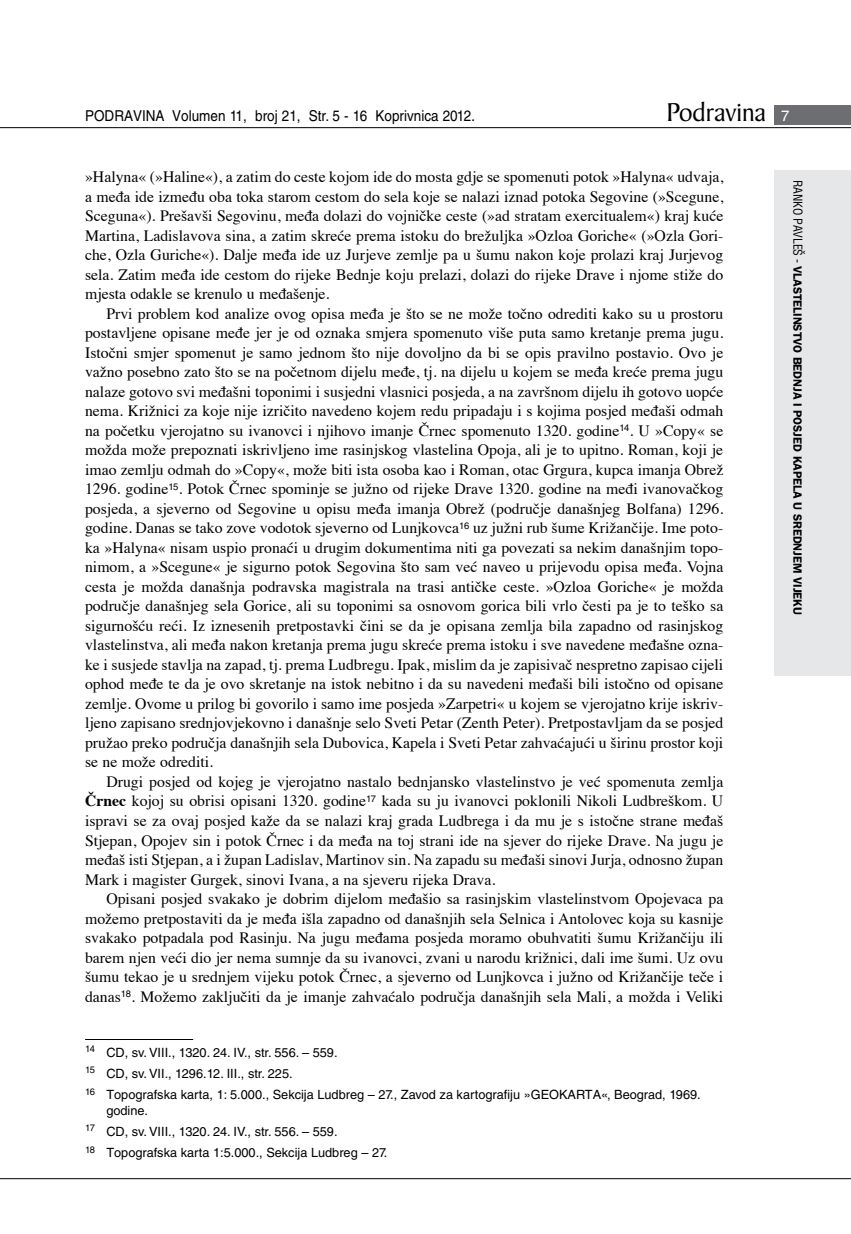
<style>
.page{position:relative;width:851px;height:1234px;background:#fff}
.page>*{position:absolute;margin:0;border:0;box-sizing:border-box;transform-origin:0 0}
.t1{font:27.6px "Baker Signet BT";color:#000}
.t2{font:15.75px/19.5px "Times";color:#000;text-align:justify}
.t3{font:15px "Helvetica LT Skin 29";color:#000;scale:.9 1}
.t4{font:12.75px/21.3px "Helvetica LT Skin 29";color:#000}
.t5{font:600 12px "ITC Franklin Gothic Skin 29";letter-spacing:-.005em;color:#000}
.s1{font-family:"Helvetica LT Skin 29";font-size:15px;color:#fff}
.s2{font-weight:700}
.s3{font-family:"Helvetica LT Skin 29";font-weight:400;font-stretch:condensed}
</style>
<div class="page">
<div style="left:774px;top:170px;width:76px;height:505px;background:#e6e7e8"></div>
<div style="left:774px;top:105px;width:76px;height:19px;background:#6d6e71"></div>
<hr style="left:0;top:127px;width:850px;height:1px;background:#000">
<hr style="left:0;top:1177px;width:850px;height:1px;background:#000">
<hr style="left:85px;top:1038px;width:108px;height:1px;background:#000">
<p class="t3" style="left:85px;top:107px;width:435px">PODRAVINA Volumen 11, broj 21, Str. 5 - 16 Koprivnica 2012.</p>
<h1 class="t1" style="left:666px;top:95px;width:125px">Podravina <span class="s1">7</span></h1>
<p class="t2" style="left:85px;top:166px;width:639px">»Halyna« (»Haline«), a zatim do ceste kojom ide do mosta gdje se spomenuti potok »Halyna« udvaja, a međa ide između oba toka starom cestom do sela koje se nalazi iznad potoka Segovine (»Scegune, Sceguna«). Prešavši Segovinu, međa dolazi do vojničke ceste (»ad stratam exercitualem«) kraj kuće Martina, Ladislavova sina, a zatim skreće prema istoku do brežuljka »Ozloa Goriche« (»Ozla Gori&shy;che, Ozla Guriche«). Dalje međa ide uz Jurjeve zemlje pa u šumu nakon koje prolazi kraj Jurjevog sela. Zatim međa ide cestom do rijeke Bednje koju prelazi, dolazi do rijeke Drave i njome stiže do mjesta odakle se krenulo u međašenje.</p>
<p class="t2" style="left:85px;top:302px;width:639px;text-indent:21px">Prvi problem kod analize ovog opisa međa je što se ne može točno odrediti kako su u prostoru postavljene opisane međe jer je od oznaka smjera spomenuto više puta samo kretanje prema jugu.<br>Istočni smjer spomenut je samo jednom što nije dovoljno da bi se opis pravilno postavio. Ovo je važno posebno zato što se na početnom dijelu međe, tj. na dijelu u kojem se međa kreće prema jugu nalaze gotovo svi međašni toponimi i susjedni vlasnici posjeda, a na završnom dijelu ih gotovo uopće nema. Križnici za koje nije izričito navedeno kojem redu pripadaju i s kojima posjed međaši odmah na početku vjerojatno su ivanovci i njihovo imanje Črnec spomenuto 1320. godine<sup>14</sup>. U »Copy« se možda može prepoznati iskrivljeno ime rasinjskog vlastelina Opoja, ali je to upitno. Roman, koji je imao zemlju odmah do »Copy«, može biti ista osoba kao i Roman, otac Grgura, kupca imanja Obrež 1296. godine<sup>15</sup>. Potok Črnec spominje se južno od rijeke Drave 1320. godine na međi ivanovačkog posjeda, a sjeverno od Segovine u opisu međa imanja Obrež (područje današnjeg Bolfana) 1296. godine. Danas se tako zove vodotok sjeverno od Lunjkovca<sup>16</sup> uz južni rub šume Križančije. Ime poto&shy;ka »Halyna« nisam uspio pronaći u drugim dokumentima niti ga povezati sa nekim današnjim topo&shy;nimom, a »Scegune« je sigurno potok Segovina što sam već naveo u prijevodu opisa međa. Vojna cesta je možda današnja podravska magistrala na trasi antičke ceste. »Ozloa Goriche« je možda područje današnjeg sela Gorice, ali su toponimi sa osnovom gorica bili vrlo česti pa je to teško sa sigurnošću reći. Iz iznesenih pretpostavki čini se da je opisana zemlja bila zapadno od rasinjskog vlastelinstva, ali međa nakon kretanja prema jugu skreće prema istoku i sve navedene međašne ozna&shy;ke i susjede stavlja na zapad, tj. prema Ludbregu. Ipak, mislim da je zapisivač nespretno zapisao cijeli ophod međe te da je ovo skretanje na istok nebitno i da su navedeni međaši bili istočno od opisane zemlje. Ovome u prilog bi govorilo i samo ime posjeda »Zarpetri« u kojem se vjerojatno krije iskriv&shy;ljeno zapisano srednjovjekovno i današnje selo Sveti Petar (Zenth Peter). Pretpostavljam da se posjed pružao preko područja današnjih sela Dubovica, Kapela i Sveti Petar zahvaćajući u širinu prostor koji se ne može odrediti.</p>
<p class="t2" style="left:85px;top:770px;width:639px;text-indent:21px">Drugi posjed od kojeg je vjerojatno nastalo bednjansko vlastelinstvo je već spomenuta zemlja <span class="s2">Črnec</span> kojoj su obrisi opisani 1320. godine<sup>17</sup> kada su ju ivanovci poklonili Nikoli Ludbreškom. U ispravi se za ovaj posjed kaže da se nalazi kraj grada Ludbrega i da mu je s istočne strane međaš Stjepan, Opojev sin i potok Črnec i da međa na toj strani ide na sjever do rijeke Drave. Na jugu je međaš isti Stjepan, a i župan Ladislav, Martinov sin. Na zapadu su međaši sinovi Jurja, odnosno župan Mark i magister Gurgek, sinovi Ivana, a na sjeveru rijeka Drava.</p>
<p class="t2" style="left:85px;top:887px;width:639px;text-indent:21px">Opisani posjed svakako je dobrim dijelom međašio sa rasinjskim vlastelinstvom Opojevaca pa možemo pretpostaviti da je međa išla zapadno od današnjih sela Selnica i Antolovec koja su kasnije svakako potpadala pod Rasinju. Na jugu međama posjeda moramo obuhvatiti šumu Križančiju ili barem njen veći dio jer nema sumnje da su ivanovci, zvani u narodu križnici, dali ime šumi. Uz ovu šumu tekao je u srednjem vijeku potok Črnec, a sjeverno od Lunjkovca i južno od Križančije teče i danas<sup>18</sup>. Možemo zaključiti da je imanje zahvaćalo područja današnjih sela Mali, a možda i Veliki</p>
<p class="t4" style="left:85px;top:1041px;width:617px"><sup>14</sup> CD, sv. VIII., 1320. 24. IV., str. 556. – 559.<br><sup>15</sup> CD, sv. VII., 1296.12. III., str. 225.<br><sup>16</sup> Topografska karta, 1: 5.000., Sekcija Ludbreg – 27., Zavod za kartografiju »GEOKARTA«, Beograd, 1969.</p>
<p class="t4" style="left:85px;top:1099px;width:304px;text-indent:21px">godine.<br><sup>17</sup> CD, sv. VIII., 1320. 24. IV., str. 556. – 559.<br><sup>18</sup> Topografska karta 1:5.000., Sekcija Ludbreg – 27.</p>
<p class="t5" style="left:804px;top:180px;width:436px;rotate:90deg"><span class="s3">RANKO PAVLEŠ -</span> VLASTELINSTVO BEDNJA I POSJED KAPELA U SREDNJEM VIJEKU</p>
</div>
